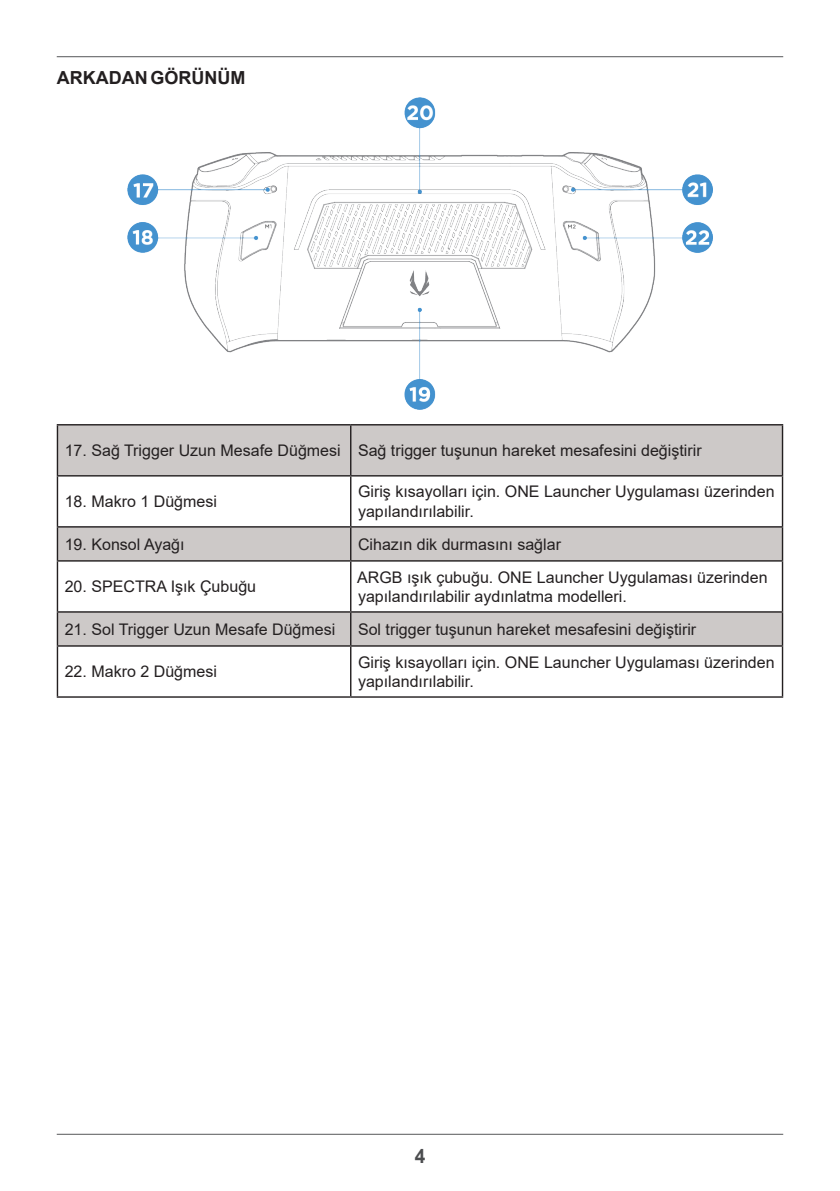
<style>
.page{position:relative;width:840px;height:1191px;background:#fff}
.page>*{position:absolute;margin:0;border:0;box-sizing:border-box;transform-origin:0 0}
.t1{font:700 20px "Arial";color:#4c4d4f;scale:.95 1}
.二级{font:700 18px "Arial";color:#231f20}
.t2{font:16px "Arial";color:#231f20}
</style>
<div class="page">
<hr style="left:57px;top:1133px;width:725px;height:1px;background:#57585a">
<hr style="left:57px;top:56px;width:725px;height:1px;background:#57585a">
<img style="left:128px;top:98px;width:583px;height:312px">
<svg style="left:58px;top:425px;width:723px;height:135px;fill:#cdc9c8"></svg>
<div style="left:58px;top:612px;width:723px;height:33px;background:#cdc9c8"></div>
<hr style="left:57px;top:424px;width:293px;height:1px;background:#231f20">
<hr style="left:57px;top:425px;width:1px;height:50px;background:#231f20">
<hr style="left:350px;top:424px;width:432px;height:1px;background:#231f20">
<hr style="left:350px;top:425px;width:1px;height:50px;background:#231f20">
<hr style="left:781px;top:425px;width:1px;height:50px;background:#231f20">
<hr style="left:57px;top:475px;width:293px;height:1px;background:#231f20">
<hr style="left:57px;top:476px;width:1px;height:50px;background:#231f20">
<hr style="left:350px;top:475px;width:432px;height:1px;background:#231f20">
<hr style="left:350px;top:476px;width:1px;height:50px;background:#231f20">
<hr style="left:781px;top:476px;width:1px;height:50px;background:#231f20">
<hr style="left:57px;top:526px;width:293px;height:1px;background:#231f20">
<hr style="left:57px;top:527px;width:1px;height:33px;background:#231f20">
<hr style="left:350px;top:526px;width:432px;height:1px;background:#231f20">
<hr style="left:350px;top:527px;width:1px;height:33px;background:#231f20">
<hr style="left:781px;top:527px;width:1px;height:33px;background:#231f20">
<hr style="left:57px;top:560px;width:293px;height:1px;background:#231f20">
<hr style="left:57px;top:561px;width:1px;height:50px;background:#231f20">
<hr style="left:350px;top:560px;width:432px;height:1px;background:#231f20">
<hr style="left:350px;top:561px;width:1px;height:50px;background:#231f20">
<hr style="left:781px;top:561px;width:1px;height:50px;background:#231f20">
<hr style="left:57px;top:611px;width:293px;height:1px;background:#231f20">
<hr style="left:57px;top:612px;width:1px;height:33px;background:#231f20">
<hr style="left:350px;top:611px;width:432px;height:1px;background:#231f20">
<hr style="left:350px;top:612px;width:1px;height:33px;background:#231f20">
<hr style="left:781px;top:612px;width:1px;height:33px;background:#231f20">
<hr style="left:57px;top:645px;width:293px;height:1px;background:#231f20">
<hr style="left:57px;top:646px;width:1px;height:50px;background:#231f20">
<hr style="left:350px;top:645px;width:432px;height:1px;background:#231f20">
<hr style="left:350px;top:646px;width:1px;height:50px;background:#231f20">
<hr style="left:781px;top:646px;width:1px;height:50px;background:#231f20">
<hr style="left:57px;top:696px;width:293px;height:1px;background:#231f20">
<hr style="left:350px;top:696px;width:432px;height:1px;background:#231f20">
<p class="二级" style="left:57px;top:64px;width:190px">ARKADAN GÖRÜNÜM</p>
<p class="t2" style="left:65px;top:439px;width:277px">17. Sağ Trigger Uzun Mesafe Düğmesi</p>
<p class="t2" style="left:358px;top:439px;width:345px">Sağ trigger tuşunun hareket mesafesini değiştirir</p>
<p class="t2" style="left:65px;top:490px;width:154px">18. Makro 1 Düğmesi</p>
<p class="t2" style="left:358px;top:481px;width:418px">Giriş kısayolları için. ONE Launcher Uygulaması üzerinden</p>
<p class="t2" style="left:358px;top:500px;width:117px">yapılandırılabilir.</p>
<p class="t2" style="left:65px;top:533px;width:121px">19. Konsol Ayağı</p>
<p class="t2" style="left:358px;top:533px;width:204px">Cihazın dik durmasını sağlar</p>
<p class="t2" style="left:65px;top:575px;width:193px">20. SPECTRA Işık Çubuğu</p>
<p class="t2" style="left:357px;top:566px;width:411px">ARGB ışık çubuğu. ONE Launcher Uygulaması üzerinden</p>
<p class="t2" style="left:358px;top:585px;width:270px">yapılandırılabilir aydınlatma modelleri.</p>
<p class="t2" style="left:65px;top:618px;width:272px">21. Sol Trigger Uzun Mesafe Düğmesi</p>
<p class="t2" style="left:358px;top:618px;width:339px">Sol trigger tuşunun hareket mesafesini değiştirir</p>
<p class="t2" style="left:65px;top:660px;width:154px">22. Makro 2 Düğmesi</p>
<p class="t2" style="left:358px;top:651px;width:418px">Giriş kısayolları için. ONE Launcher Uygulaması üzerinden</p>
<p class="t2" style="left:358px;top:670px;width:117px">yapılandırılabilir.</p>
<p class="t1" style="left:414px;top:1141px;width:13px">4</p>
</div>
